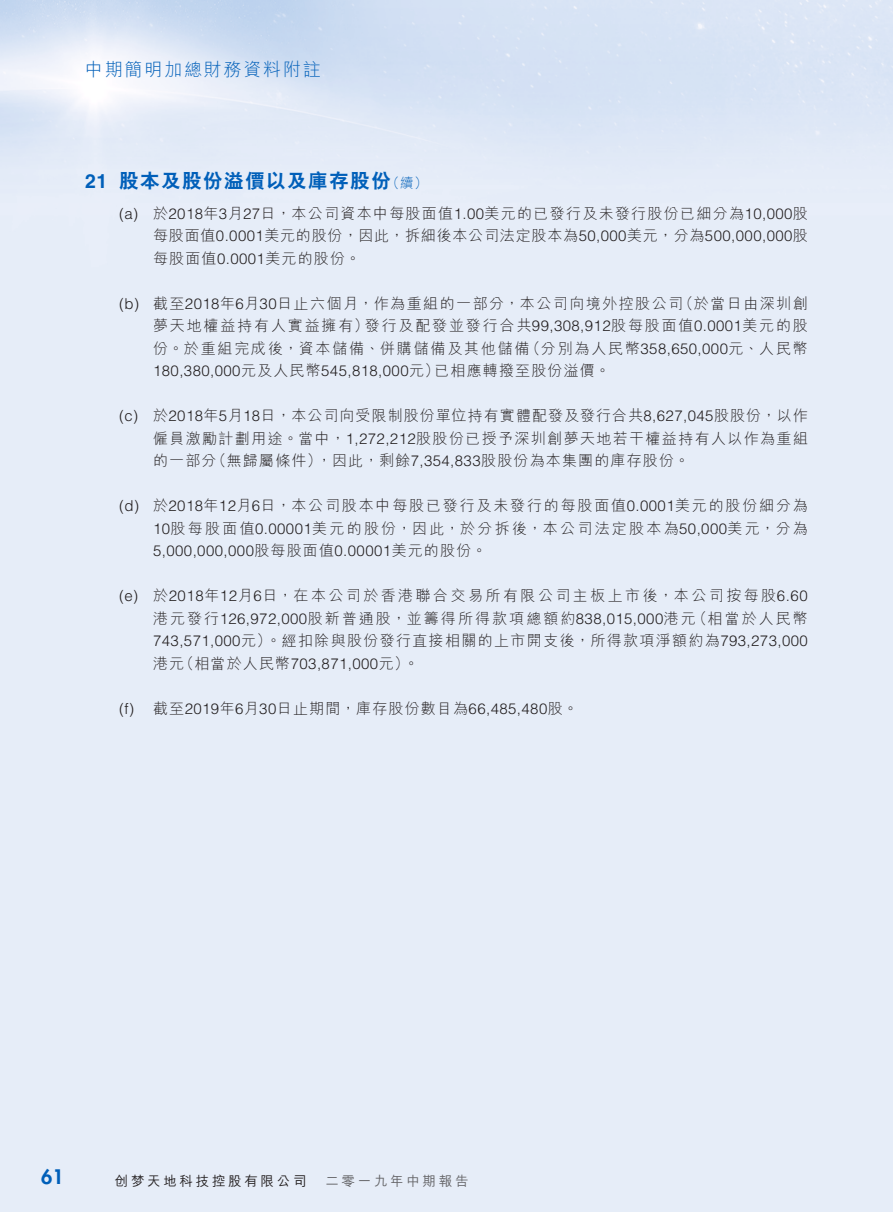
<style>
.page{position:relative;width:893px;height:1212px;background:#fff}
.page>*{position:absolute;margin:0;border:0;box-sizing:border-box;transform-origin:0 0}
._01_H1{font:800 19.5px "C Hei 2 HK";letter-spacing:.08em;color:#005fb9}
.t1{font:800 19.5px "Futura Std";color:#005fb9}
._01_H1-2{font:700 19.5px "Helvetica LT Std";color:#005fb9}
.t2{font:300 18px "M Hei HK";letter-spacing:.1em;color:#005fb9}
._00_txt{font:300 15px/22.5px "M Hei HK";letter-spacing:.1em;color:#231f20}
._00_txt-2{font:300 15px/22.5px "M Hei HK";letter-spacing:.12em;color:#231f20}
._00_txt-3{font:300 15px/22.5px "M Hei HK";letter-spacing:.15em;color:#231f20}
._00_txt-4{font:300 15px/22.5px "M Hei HK";letter-spacing:.055em;color:#231f20}
._00_txt-5{font:300 15px "Helvetica LT Std";letter-spacing:.03em;color:#231f20}
._00_txt-6{font:300 15px "M Hei HK";letter-spacing:.07em;color:#231f20}
._00_txt-7{font:300 15px "M Hei HK";letter-spacing:.125em;color:#231f20}
._00_txt-8{font:300 15px "M Hei HK";letter-spacing:.165em;color:#231f20}
._00_txt-9{font:300 15px "M Hei HK";letter-spacing:.14em;color:#231f20}
._00_txt-10{font:300 15px "M Hei HK";letter-spacing:.08em;color:#231f20}
.t3{font:500 13.5px "M Hei HK";letter-spacing:.2em;color:#231f20}
.t4{font:500 13.5px "M Hei HK";letter-spacing:.2em;color:#636366}
._01_H1-3{font:300 13.5px "M Hei HK";color:#005fb9}
.s1{font-family:"Helvetica LT Std"}
.s2{font-family:"M Hei HK"}
.s3{font-family:"M Hei HKS"}
</style>
<div class="page">
<p class="t2" style="left:85px;top:60px;width:237px">中期簡明加總財務資料附註</p>
<p class="_01_H1-2" style="left:85px;top:169px;width:24px">21</p>
<p class="_01_H1" style="left:119px;top:170px;width:273px">股本及股份溢價以及庫存股份</p>
<p class="_01_H1-3" style="left:386px;top:176px;width:43px">（續(</p>
<p class="_00_txt-5" style="left:119px;top:204px;width:21px">a( )</p>
<p class="_00_txt-5" style="left:119px;top:294px;width:21px">b( )</p>
<p class="_00_txt-5" style="left:119px;top:406px;width:21px">c( )</p>
<p class="_00_txt-5" style="left:119px;top:496px;width:21px">d( )</p>
<p class="_00_txt-5" style="left:119px;top:586px;width:21px">e( )</p>
<p class="_00_txt-5" style="left:119px;top:699px;width:16px">f( )</p>
<p class="_00_txt" style="left:153px;top:202px;width:656px">於<span class="s1">2018</span>年 月<span class="s1">3 27</span>日，本公司資本中每股面值<span class="s1">1.00</span>美元的已發行及未發行股份已細分為<span class="s1">10,000</span>股</p>
<p class="_00_txt-4" style="left:153px;top:224px;width:656px">每股面值<span class="s1">0.0001</span>美元的股份，因此，拆細後本公司法定股本為<span class="s1">50,000</span>美元，分為<span class="s1">500,000,000</span>股每股面值<span class="s1">0.0001</span>美元的股份。</p>
<p class="_00_txt" style="left:678px;top:292px;width:131px">（於當日由深圳創</p>
<p class="_00_txt" style="left:153px;top:292px;width:532px">截至<span class="s1">2018</span>年 月<span class="s1">6 30</span>日止六個月，作為重組的一部分，本公司向境外控股公司</p>
<p class="_00_txt-7" style="left:153px;top:318px;width:217px">夢天地權益持有人實益擁有）</p>
<p class="_00_txt-7" style="left:365px;top:318px;width:445px">發行及配發並發行合共<span class="s1">99,308,912</span>股每股面值<span class="s1">0.0001</span>美元的股</p>
<p class="_00_txt-2" style="left:525px;top:337px;width:284px">（分別為人民幣<span class="s1">358,650,000</span>元、人民幣</p>
<p class="_00_txt-2" style="left:434px;top:337px;width:177px;text-indent:-281px">份。於重組完成後，資本儲備、併購儲備及其他儲備<br>已相應轉撥至股份溢價。</p>
<p class="_00_txt-5" style="left:153px;top:361px;width:288px">180,380,000<span class="s2">元及人民幣</span>545,818,000<span class="s2">元）</span></p>
<p class="_00_txt-6" style="left:153px;top:408px;width:656px">於<span class="s1">2018</span>年 月<span class="s1">5 18</span>日，本公司向受限制股份單位持有實體配發及發行合共<span class="s1">8,627,045</span>股股份，以作</p>
<p class="_00_txt" style="left:317px;top:427px;width:493px;text-indent:-164px">僱員激勵計劃用途。當中，<span class="s1">1,272,212</span>股股份已授予深圳創夢天地若干權益持有人以作為重組，因此，剩餘<span class="s1">7,354,833</span>股股份為本集團的庫存股份。</p>
<p class="_00_txt" style="left:211px;top:449px;width:112px">（無歸屬條件）</p>
<p class="_00_txt" style="left:153px;top:449px;width:65px">的一部分</p>
<p class="_00_txt-2" style="left:153px;top:494px;width:656px">於<span class="s1">2018</span>年<span class="s1">12</span>月 日<span class="s1">6</span> ，本公司股本中每股已發行及未發行的每股面值<span class="s1">0.0001</span>美元的股份細分為</p>
<p class="_00_txt-3" style="left:153px;top:517px;width:656px"><span class="s1">10</span>股每股面值<span class="s1">0.00001</span>美元的股份，因此，於分拆後，本公司法定股本為<span class="s1">50,000</span>美元，分為<br><span class="s1">5,000,000,000</span>股每股面值<span class="s1">0.00001</span>美元的股份。</p>
<p class="_00_txt-8" style="left:153px;top:588px;width:656px">於<span class="s1">2018</span>年<span class="s1">12</span>月 日<span class="s1">6</span> ，在本公司於香港聯合交易所有限公司主板上市後，本公司按每股<span class="s1">6.60</span></p>
<p class="_00_txt" style="left:692px;top:607px;width:117px">（相當於人民幣</p>
<p class="_00_txt-9" style="left:153px;top:610px;width:544px">港元發行<span class="s1">126,972,000</span>股新普通股，並籌得所得款項總額約<span class="s1">838,015,000</span>港元</p>
<p class="_00_txt" style="left:153px;top:629px;width:656px"><span class="s1">743,571,000</span>元）。經扣除與股份發行直接相關的上市開支後，所得款項淨額約為<span class="s1">793,273,000</span></p>
<p class="_00_txt" style="left:404px;top:652px;width:16px">。</p>
<p class="_00_txt-5" style="left:179px;top:654px;width:232px"><span class="s2">（相當於人民幣</span>703,871,000<span class="s2">元(</span></p>
<p class="_00_txt" style="left:153px;top:652px;width:33px">港元</p>
<p class="_00_txt-10" style="left:153px;top:700px;width:427px">截至<span class="s1">2019</span>年 月<span class="s1">6 30</span>日止期間，庫存股份數目為<span class="s1">66,485,480</span>股。</p>
<h1 class="t1" style="left:41px;top:1164px;width:24px">61</h1>
<p class="t3" style="left:115px;top:1171px;width:193px"><span class="s3">創夢</span>天地科技控股有限公司</p>
<p class="t4" style="left:325px;top:1171px;width:145px">二零一九年中期報告</p>
</div>
